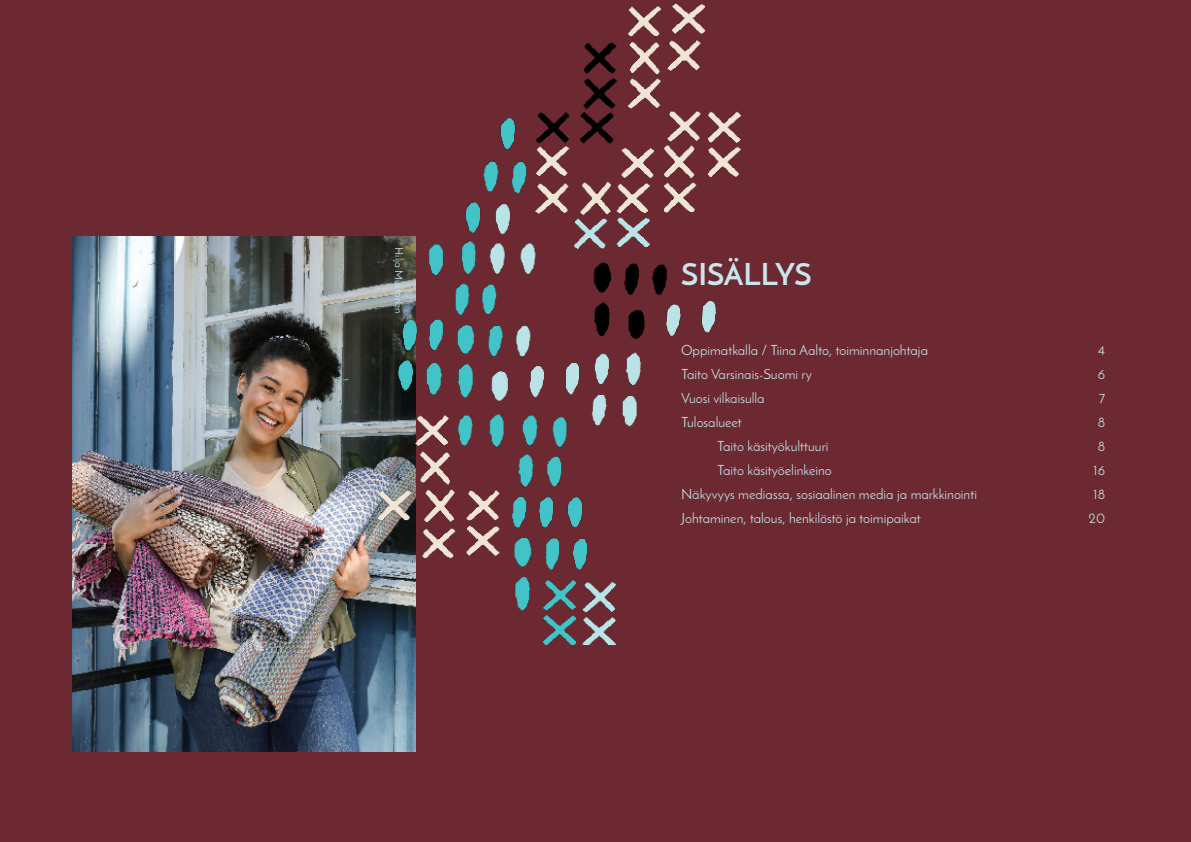
<style>
.page{position:relative;width:1191px;height:842px;background:#6c2931}
.page>*{position:absolute;margin:0;border:0;box-sizing:border-box;transform-origin:0 0}
.Otsikko{font:700 30px "Josefin Sans";color:#c8e6eb}
.Leipäteksti{font:14px "Josefin Sans";color:#c8e6eb}
.Leipäteksti-2{font:11px "Josefin Sans";color:#c8e6eb}
</style>
<div class="page">
<img style="left:72px;top:237px;width:343px;height:515px">
<img style="left:379px;top:0;width:361px;height:645px">
<p class="Leipäteksti-2" style="left:406px;top:247px;width:67px;rotate:90deg">Hilja Mustonen</p>
<p class="Otsikko" style="left:681px;top:255px;width:132px">SISÄLLYS</p>
<p class="Leipäteksti" style="left:681px;top:342px;width:248px">Oppimatkalla / Tiina Aalto, toiminnanjohtaja</p>
<p class="Leipäteksti" style="left:1097px;top:342px;width:9px">4</p>
<p class="Leipäteksti" style="left:681px;top:366px;width:132px">Taito Varsinais-Suomi ry</p>
<p class="Leipäteksti" style="left:1097px;top:366px;width:9px">6</p>
<p class="Leipäteksti" style="left:681px;top:390px;width:85px">Vuosi vilkaisulla</p>
<p class="Leipäteksti" style="left:1098px;top:390px;width:8px">7</p>
<p class="Leipäteksti" style="left:681px;top:414px;width:62px">Tulosalueet</p>
<p class="Leipäteksti" style="left:1097px;top:414px;width:9px">8</p>
<p class="Leipäteksti" style="left:717px;top:438px;width:113px">Taito käsityökulttuuri</p>
<p class="Leipäteksti" style="left:1097px;top:438px;width:9px">8</p>
<p class="Leipäteksti" style="left:717px;top:462px;width:116px">Taito käsityöelinkeino</p>
<p class="Leipäteksti" style="left:1093px;top:462px;width:13px">16</p>
<p class="Leipäteksti" style="left:681px;top:486px;width:297px">Näkyvyys mediassa, sosiaalinen media ja markkinointi</p>
<p class="Leipäteksti" style="left:1093px;top:486px;width:13px">18</p>
<p class="Leipäteksti" style="left:681px;top:510px;width:241px">Johtaminen, talous, henkilöstö ja toimipaikat</p>
<p class="Leipäteksti" style="left:1088px;top:510px;width:18px">20</p>
</div>
